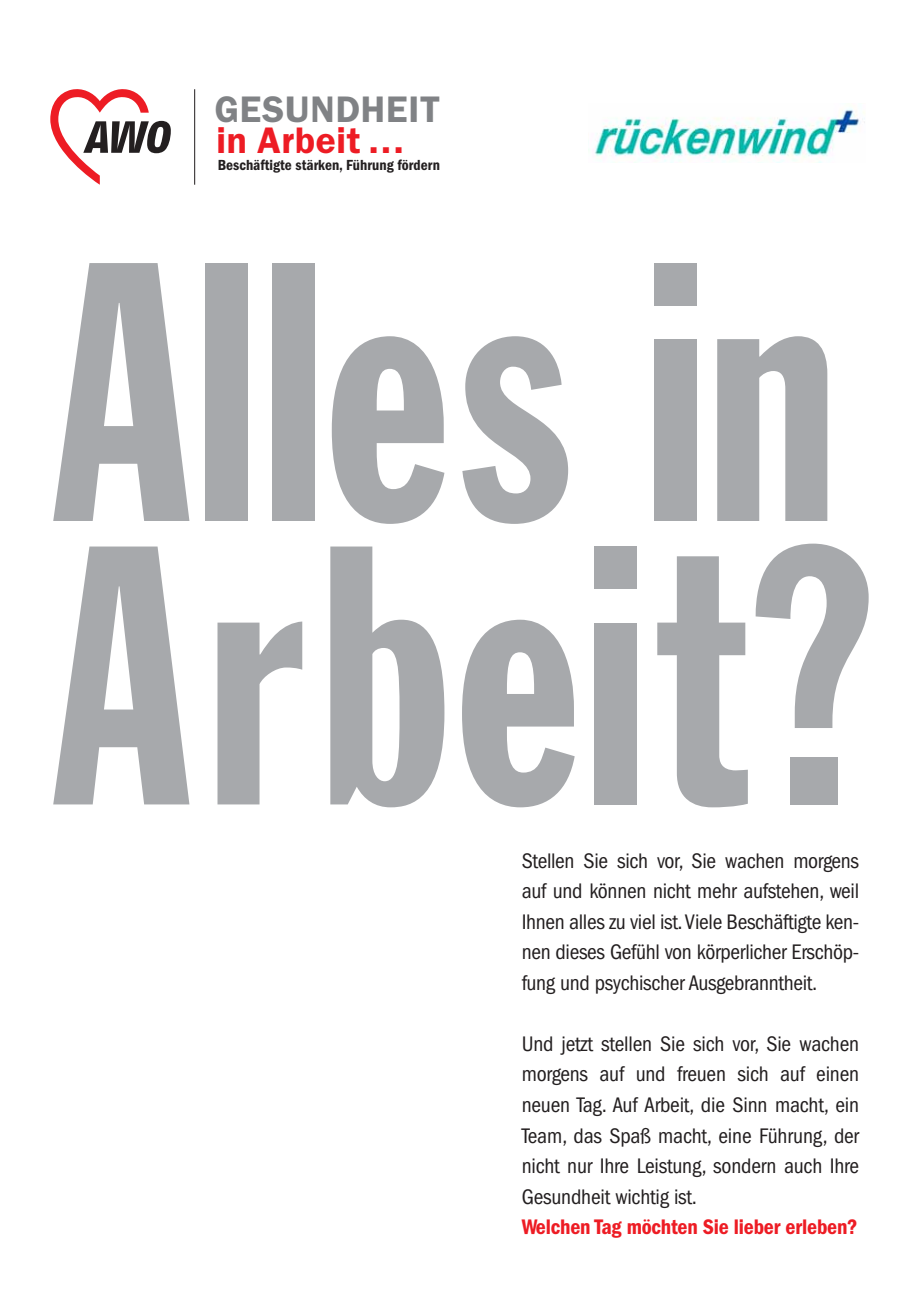
<style>
.page{position:relative;width:918px;height:1298px;background:#fff}
.page>*{position:absolute;margin:0;border:0;box-sizing:border-box;transform-origin:0 0}
.t1{font:600 37.2px "Franklin Gothic";letter-spacing:.02em;color:#ed1c24}
.t2{font:600 37.2px "Franklin Gothic";letter-spacing:.02em;color:#808285}
.t3{font:condensed 21.8px/30.6px "Franklin Gothic";letter-spacing:-.015em;color:#231f20;text-align:justify}
.t4{font:600 condensed 21.8px "Franklin Gothic";letter-spacing:-.01em;color:#ed1c24}
.t5{font:600 condensed 15.2px "Franklin Gothic";color:#231f20}
</style>
<div class="page">
<svg style="left:53px;top:547px;width:136px;height:257px"></svg>
<svg style="left:218px;top:622px;width:84px;height:182px"></svg>
<svg style="left:330px;top:547px;width:114px;height:260px"></svg>
<svg style="left:53px;top:263px;width:136px;height:258px"></svg>
<div style="left:206px;top:263px;width:42px;height:258px;background:#a7a9ac"></div>
<div style="left:273px;top:263px;width:42px;height:258px;background:#a7a9ac"></div>
<svg style="left:332px;top:336px;width:112px;height:188px"></svg>
<svg style="left:50px;top:89px;width:121px;height:96px"></svg>
<hr style="left:194px;top:89px;width:1px;height:96px;background:#231f20">
<svg style="left:462px;top:620px;width:113px;height:187px"></svg>
<div style="left:595px;top:623px;width:42px;height:181px;background:#a7a9ac"></div>
<div style="left:595px;top:547px;width:42px;height:42px;background:#a7a9ac"></div>
<svg style="left:657px;top:556px;width:91px;height:251px"></svg>
<svg style="left:756px;top:544px;width:113px;height:184px"></svg>
<div style="left:790px;top:757px;width:47px;height:47px;background:#a7a9ac"></div>
<svg style="left:462px;top:336px;width:106px;height:188px"></svg>
<div style="left:655px;top:339px;width:42px;height:182px;background:#a7a9ac"></div>
<div style="left:655px;top:263px;width:42px;height:42px;background:#a7a9ac"></div>
<svg style="left:717px;top:336px;width:110px;height:185px"></svg>
<img style="left:588px;top:108px;width:277px;height:54px">
<h1 class="t2" style="left:215px;top:97px;width:227px">GESUNDHEIT</h1>
<p class="t5" style="left:218px;top:160px;width:224px">Beschäftigte stärken, Führung fördern</p>
<h1 class="t1" style="left:217px;top:127px;width:189px">in Arbeit ...</h1>
<p class="t3" style="left:522px;top:847px;width:339px">Stellen Sie sich vor, Sie wachen morgens auf und können nicht mehr aufstehen, weil Ihnen alles zu viel ist. Viele Beschäftigte ken&shy;nen dieses Gefühl von körperlicher Erschöp&shy;fung und psychischer Ausgebranntheit.</p>
<p class="t3" style="left:522px;top:1030px;width:339px">Und jetzt stellen Sie sich vor, Sie wachen morgens auf und freuen sich auf einen neuen Tag. Auf Arbeit, die Sinn macht, ein Team, das Spaß macht, eine Führung, der nicht nur Ihre Leistung, sondern auch Ihre Gesundheit wichtig ist.</p>
<p class="t4" style="left:522px;top:1220px;width:337px">Welchen Tag möchten Sie lieber erleben?</p>
</div>
